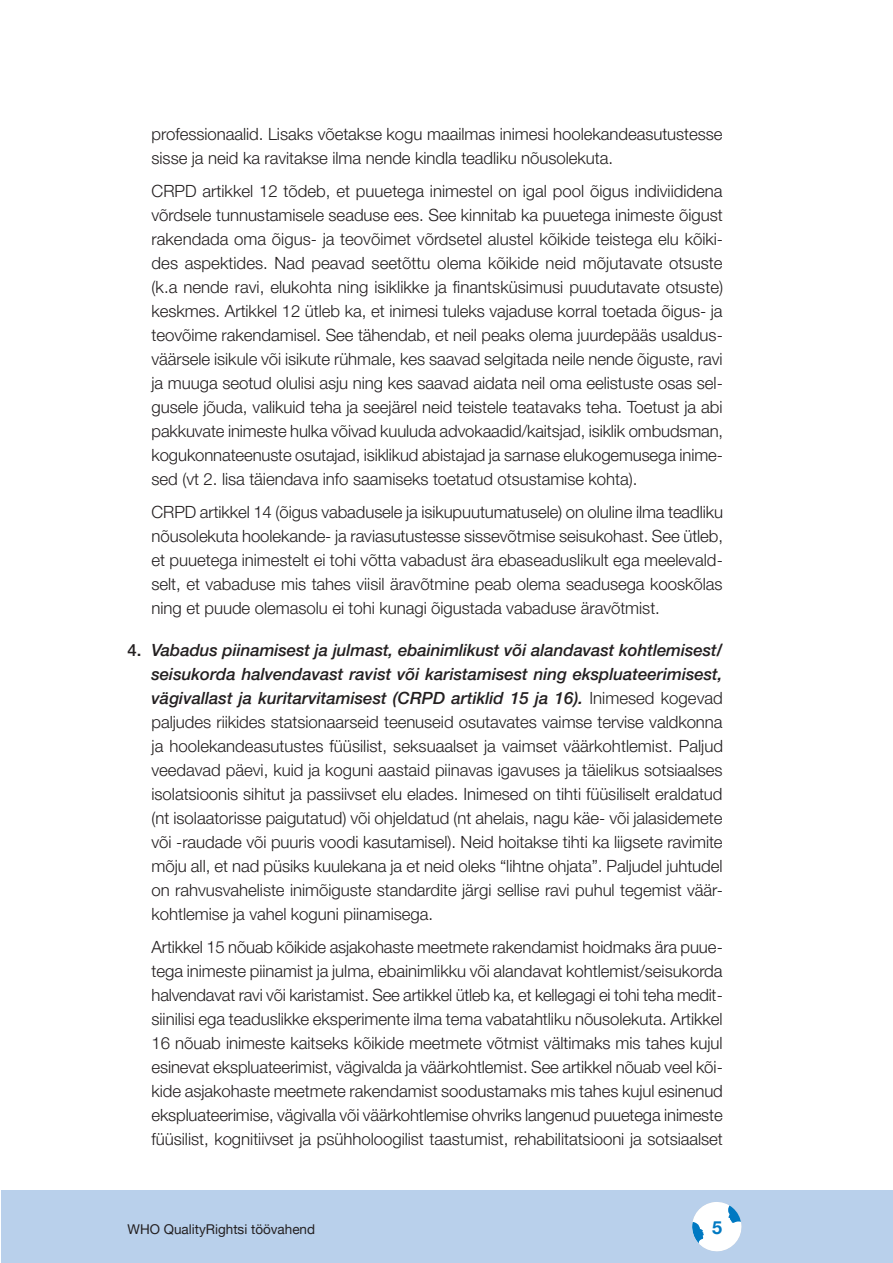
<style>
.page{position:relative;width:893px;height:1263px;background:#fff}
.page>*{position:absolute;margin:0;border:0;box-sizing:border-box;transform-origin:0 0}
.t1{font:700 18px "Helvetica Neue LT Pro";color:#0079c2}
.Body-indented{font:300 16.8px/24px "Helvetica Neue LT Pro";letter-spacing:-.005em;color:#231f20;text-align:justify}
.t2{font:13.5px "Helvetica Neue LT Pro";color:#231f20}
.s1{font-weight:500}
.s2{font-weight:500;font-style:italic}
</style>
<div class="page">
<hr style="left:0;top:1190px;width:1px;height:73px;background:#b9d0eb">
<div style="left:1px;top:1190px;width:892px;height:73px;background:#b9d0eb"></div>
<svg style="left:692px;top:1202px;width:50px;height:50px"></svg>
<p class="Body-indented" style="left:152px;top:121px;width:573px">professionaalid. Lisaks võetakse kogu maailmas inimesi hoolekandeasutustesse sisse ja neid ka ravitakse ilma nende kindla teadliku nõusolekuta.</p>
<p class="Body-indented" style="left:152px;top:178px;width:573px">CRPD artikkel 12 tõdeb, et puuetega inimestel on igal pool õigus indiviididena võrdsele tunnustamisele seaduse ees. See kinnitab ka puuetega inimeste õigust rakendada oma õigus- ja teovõimet võrdsetel alustel kõikide teistega elu kõiki&shy;des aspektides. Nad peavad seetõttu olema kõikide neid mõjutavate otsuste (k.a nende ravi, elukohta ning isiklikke ja finantsküsimusi puudutavate otsuste) keskmes. Artikkel 12 ütleb ka, et inimesi tuleks vajaduse korral toetada õigus- ja teovõime rakendamisel. See tähendab, et neil peaks olema juurdepääs usaldus&shy;väärsele isikule või isikute rühmale, kes saavad selgitada neile nende õiguste, ravi ja muuga seotud olulisi asju ning kes saavad aidata neil oma eelistuste osas sel&shy;gusele jõuda, valikuid teha ja seejärel neid teistele teatavaks teha. Toetust ja abi pakkuvate inimeste hulka võivad kuuluda advokaadid/kaitsjad, isiklik ombudsman, kogukonnateenuste osutajad, isiklikud abistajad ja sarnase elukogemusega inime&shy;sed (vt 2. lisa täiendava info saamiseks toetatud otsustamise kohta).</p>
<p class="Body-indented" style="left:152px;top:499px;width:573px">CRPD artikkel 14 (õigus vabadusele ja isikupuutumatusele) on oluline ilma teadliku nõusolekuta hoolekande- ja raviasutustesse sissevõtmise seisukohast. See ütleb, et puuetega inimestelt ei tohi võtta vabadust ära ebaseaduslikult ega meelevald&shy;selt, et vabaduse mis tahes viisil äravõtmine peab olema seadusega kooskõlas ning et puude olemasolu ei tohi kunagi õigustada vabaduse äravõtmist.</p>
<p class="Body-indented" style="left:152px;top:637px;width:573px;text-indent:-24px"><span class="s1">4.</span> <span class="s2">Vabadus piinamisest ja julmast, ebainimlikust või alandavast kohtlemisest/ seisukorda halvendavast ravist või karistamisest ning ekspluateerimisest, vägivallast ja kuritarvitamisest (CRPD artiklid 15 ja 16).</span> Inimesed kogevad paljudes riikides statsionaarseid teenuseid osutavates vaimse tervise valdkonna ja hoolekandeasutustes füüsilist, seksuaalset ja vaimset väärkohtlemist. Paljud veedavad päevi, kuid ja koguni aastaid piinavas igavuses ja täielikus sotsiaalses isolatsioonis sihitut ja passiivset elu elades. Inimesed on tihti füüsiliselt eraldatud (nt isolaatorisse paigutatud) või ohjeldatud (nt ahelais, nagu käe- või jalasidemete või -raudade või puuris voodi kasutamisel). Neid hoitakse tihti ka liigsete ravimite mõju all, et nad püsiks kuulekana ja et neid oleks “lihtne ohjata”. Paljudel juhtudel on rahvusvaheliste inimõiguste standardite järgi sellise ravi puhul tegemist väär&shy;kohtlemise ja vahel koguni piinamisega.</p>
<p class="Body-indented" style="left:152px;top:934px;width:573px">Artikkel 15 nõuab kõikide asjakohaste meetmete rakendamist hoidmaks ära puue&shy;tega inimeste piinamist ja julma, ebainimlikku või alandavat kohtlemist/seisukorda halvendavat ravi või karistamist. See artikkel ütleb ka, et kellegagi ei tohi teha medit&shy;siinilisi ega teaduslikke eksperimente ilma tema vabatahtliku nõusolekuta. Artikkel 16 nõuab inimeste kaitseks kõikide meetmete võtmist vältimaks mis tahes kujul esinevat ekspluateerimist, vägivalda ja väärkohtlemist. See artikkel nõuab veel kõi&shy;kide asjakohaste meetmete rakendamist soodustamaks mis tahes kujul esinenud ekspluateerimise, vägivalla või väärkohtlemise ohvriks langenud puuetega inimeste füüsilist, kognitiivset ja psühholoogilist taastumist, rehabilitatsiooni ja sotsiaalset</p>
<p class="t2" style="left:128px;top:1221px;width:189px">WHO QualityRightsi töövahend</p>
<p class="t1" style="left:712px;top:1216px;width:12px">5</p>
</div>
